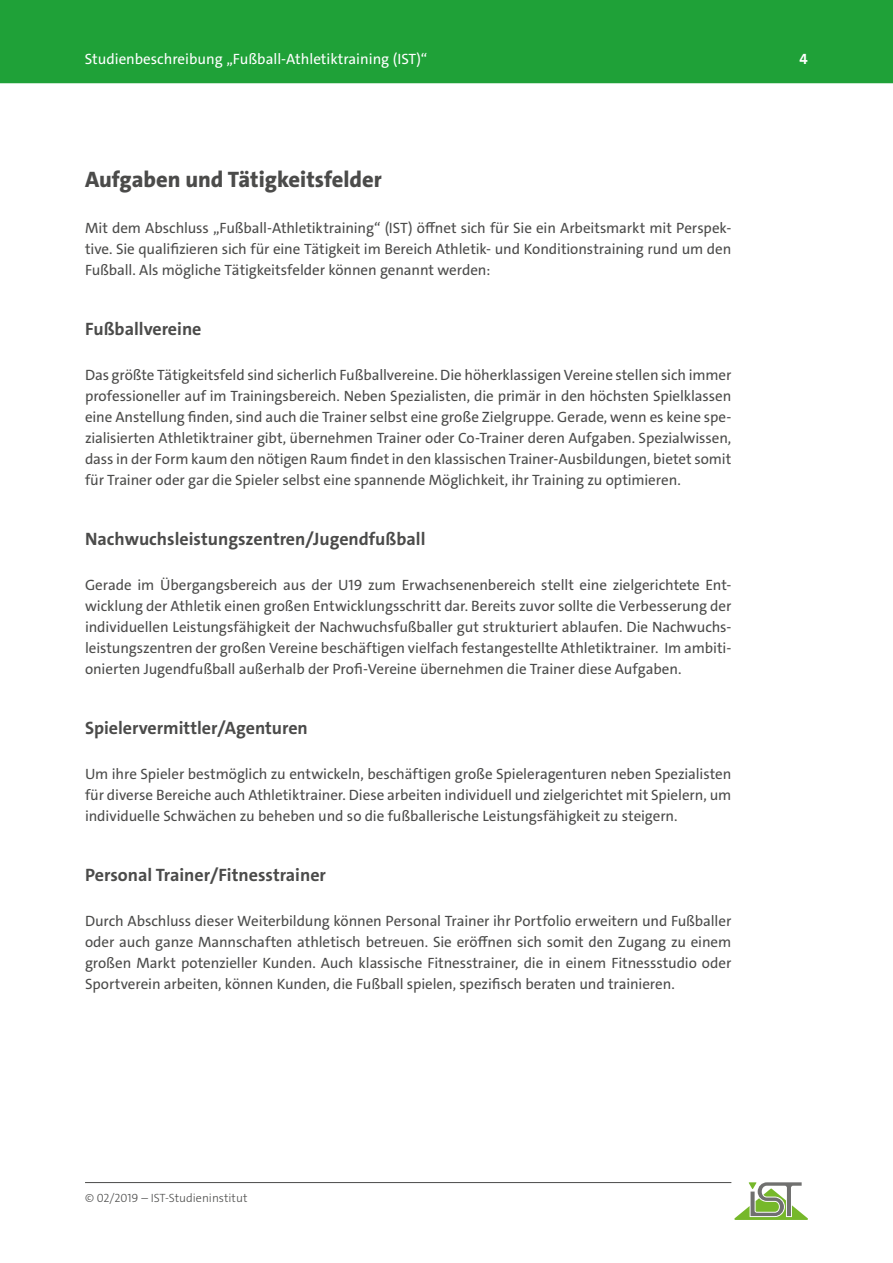
<style>
.page{position:relative;width:893px;height:1263px;background:#fff}
.page>*{position:absolute;margin:0;border:0;box-sizing:border-box;transform-origin:0 0}
.t1{font:800 22.5px "The Sans C4 s";color:#4b4b4a}
.t2{font:700 18px "The Sans C4 s";color:#4b4b4a}
.t3{font:15px/21px "The Sans C4 s";letter-spacing:-.005em;color:#4b4b4a;text-align:justify}
.t4{font:15px "The Sans C4 s";color:#fff}
.t5{font:700 15px "The Sans C4 s";color:#fff}
.t6{font:300 12px "The Sans C4 s";color:#4b4b4a}
</style>
<div class="page">
<hr style="left:85px;top:1182px;width:646px;height:1px;background:#4b4b4a">
<svg style="left:734px;top:1182px;width:74px;height:38px"></svg>
<div style="left:0;top:0;width:893px;height:83px;background:#1fa138"></div>
<p class="t4" style="left:85px;top:49px;width:344px">Studienbeschreibung „Fußball-Athletiktraining (IST)“</p>
<p class="t5" style="left:800px;top:49px;width:10px">4</p>
<h1 class="t1" style="left:85px;top:165px;width:298px">Aufgaben und Tätigkeitsfelder</h1>
<p class="t3" style="left:85px;top:217px;width:648px">Mit dem Abschluss „Fußball-Athletiktraining“ (IST) öffnet sich für Sie ein Arbeitsmarkt mit Perspek&shy;tive. Sie qualifizieren sich für eine Tätigkeit im Bereich Athletik- und Konditionstraining rund um den Fußball. Als mögliche Tätigkeitsfelder können genannt werden:</p>
<p class="t2" style="left:85px;top:317px;width:118px">Fußballvereine</p>
<p class="t3" style="left:85px;top:364px;width:648px">Das größte Tätigkeitsfeld sind sicherlich Fußballvereine. Die höherklassigen Vereine stellen sich immer professioneller auf im Trainingsbereich. Neben Spezialisten, die primär in den höchsten Spielklassen eine Anstellung finden, sind auch die Trainer selbst eine große Zielgruppe. Gerade, wenn es keine spe&shy;zialisierten Athletiktrainer gibt, übernehmen Trainer oder Co-Trainer deren Aufgaben. Spezialwissen, dass in der Form kaum den nötigen Raum findet in den klassischen Trainer-Ausbildungen, bietet somit für Trainer oder gar die Spieler selbst eine spannende Möglichkeit, ihr Training zu optimieren.</p>
<p class="t2" style="left:85px;top:527px;width:342px">Nachwuchsleistungszentren/Jugendfußball</p>
<p class="t3" style="left:85px;top:574px;width:648px">Gerade im Übergangsbereich aus der U19 zum Erwachsenenbereich stellt eine zielgerichtete Ent&shy;wicklung der Athletik einen großen Entwicklungsschritt dar. Bereits zuvor sollte die Verbesserung der individuellen Leistungsfähigkeit der Nachwuchsfußballer gut strukturiert ablaufen. Die Nachwuchs&shy;leistungszentren der großen Vereine beschäftigen vielfach festangestellte Athletiktrainer. Im ambiti&shy;onierten Jugendfußball außerhalb der Profi-Vereine übernehmen die Trainer diese Aufgaben.</p>
<p class="t2" style="left:85px;top:716px;width:224px">Spielervermittler/Agenturen</p>
<p class="t3" style="left:85px;top:763px;width:648px">Um ihre Spieler bestmöglich zu entwickeln, beschäftigen große Spieleragenturen neben Spezialisten für diverse Bereiche auch Athletiktrainer. Diese arbeiten individuell und zielgerichtet mit Spielern, um individuelle Schwächen zu beheben und so die fußballerische Leistungsfähigkeit zu steigern.</p>
<p class="t2" style="left:85px;top:863px;width:242px">Personal Trainer/Fitnesstrainer</p>
<p class="t3" style="left:85px;top:910px;width:648px">Durch Abschluss dieser Weiterbildung können Personal Trainer ihr Portfolio erweitern und Fußballer oder auch ganze Mannschaften athletisch betreuen. Sie eröffnen sich somit den Zugang zu einem großen Markt potenzieller Kunden. Auch klassische Fitnesstrainer, die in einem Fitnessstudio oder Sportverein arbeiten, können Kunden, die Fußball spielen, spezifisch beraten und trainieren.</p>
<p class="t6" style="left:85px;top:1190px;width:164px">© 02/2019 – IST-Studieninstitut</p>
</div>
